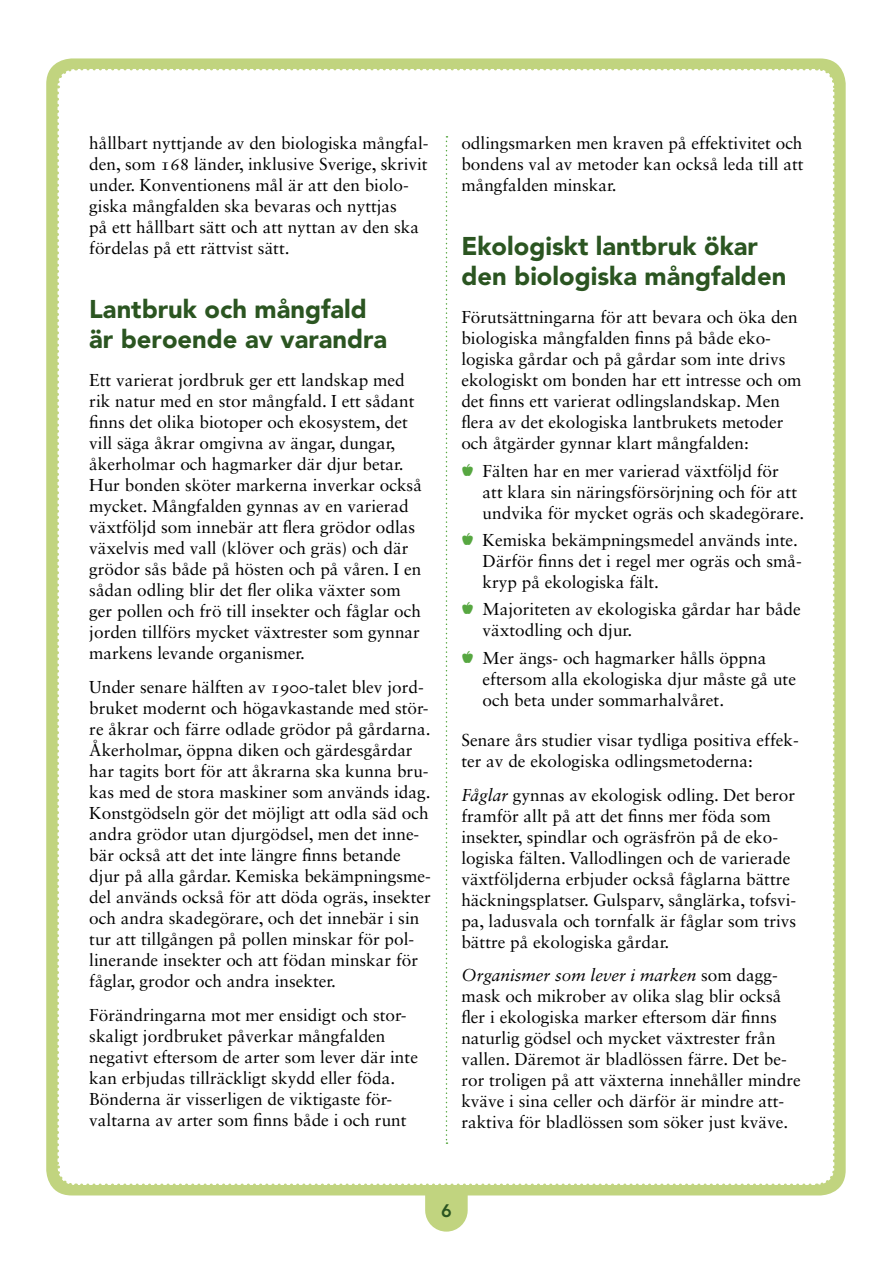
<style>
.page{position:relative;width:893px;height:1263px;background:#fff}
.page>*{position:absolute;margin:0;border:0;box-sizing:border-box;transform-origin:0 0}
.t1{font:900 25.5px/30px "Avenir";color:#2b5521}
.t2{font:800 18px "Avenir";color:#2b5521}
.t3{font:17.25px/21px "Sabon LT Std";color:#000}
.s1{font-family:"Efon";color:#57a741}
.s2{font-style:italic}
</style>
<div class="page">
<div style="left:46px;top:58px;width:800px;height:1137px;background:#c1d47f;border-radius:26px"></div>
<div style="left:54px;top:69px;width:783px;height:1162px;background:#fff"></div>
<p class="t3" style="left:89px;top:133px;width:341px">hållbart nyttjande av den biologiska mångfal&shy;den, som 168 länder, inklusive Sverige, skrivit under. Konventionens mål är att den biolo&shy;giska mångfalden ska bevaras och nyttjas<br>på ett hållbart sätt och att nyttan av den ska fördelas på ett rättvist sätt.</p>
<h1 class="t1" style="left:89px;top:294px;width:299px">Lantbruk och mångfald är beroende av varandra</h1>
<p class="t3" style="left:89px;top:370px;width:334px">Ett varierat jordbruk ger ett landskap med rik natur med en stor mångfald. I ett sådant finns det olika biotoper och ekosystem, det vill säga åkrar omgivna av ängar, dungar, åkerholmar och hagmarker där djur betar.<br>Hur bonden sköter markerna inverkar också mycket. Mångfalden gynnas av en varierad växtföljd som innebär att flera grödor odlas växelvis med vall (klöver och gräs) och där grödor sås både på hösten och på våren. I en sådan odling blir det fler olika växter som ger pollen och frö till insekter och fåglar och jorden tillförs mycket växtrester som gynnar markens levande organismer.</p>
<p class="t3" style="left:89px;top:676px;width:343px">Under senare hälften av 1900-talet blev jord&shy;bruket modernt och högavkastande med stör&shy;re åkrar och färre odlade grödor på gårdarna.<br>Åkerholmar, öppna diken och gärdesgårdar har tagits bort för att åkrarna ska kunna bru&shy;kas med de stora maskiner som används idag.<br>Konstgödseln gör det möjligt att odla säd och andra grödor utan djurgödsel, men det inne&shy;bär också att det inte längre finns betande djur på alla gårdar. Kemiska bekämpningsme&shy;del används också för att döda ogräs, insekter och andra skadegörare, och det innebär i sin tur att tillgången på pollen minskar för pol&shy;linerande insekter och att födan minskar för fåglar, grodor och andra insekter.</p>
<p class="t3" style="left:89px;top:1004px;width:330px">Förändringarna mot mer ensidigt och stor&shy;skaligt jordbruket påverkar mångfalden negativt eftersom de arter som lever där inte kan erbjudas tillräckligt skydd eller föda.<br>Bönderna är visserligen de viktigaste för&shy;valtarna av arter som finns både i och runt</p>
<p class="t3" style="left:461px;top:132px;width:344px;text-align:justify">odlingsmarken men kraven på effektivitet och bondens val av metoder kan också leda till att mångfalden minskar.</p>
<h1 class="t1" style="left:461px;top:231px;width:326px">Ekologiskt lantbruk ökar den biologiska mångfalden</h1>
<p class="t3" style="left:461px;top:307px;width:342px">Förutsättningarna för att bevara och öka den biologiska mångfalden finns på både eko&shy;logiska gårdar och på gårdar som inte drivs ekologiskt om bonden har ett intresse och om det finns ett varierat odlingslandskap. Men flera av det ekologiska lantbrukets metoder och åtgärder gynnar klart mångfalden:</p>
<p class="t3" style="left:483px;top:460px;width:323px;text-indent:-21px"><span class="s1">(</span> Fälten har en mer varierad växtföljd för<br>att klara sin näringsförsörjning och för att undvika för mycket ogräs och skadegörare.</p>
<p class="t3" style="left:483px;top:529px;width:321px;text-indent:-21px"><span class="s1">(</span> Kemiska bekämpningsmedel används inte.<br>Därför finns det i regel mer ogräs och små&shy;kryp på ekologiska fält.</p>
<p class="t3" style="left:483px;top:599px;width:320px;text-indent:-21px"><span class="s1">(</span> Majoriteten av ekologiska gårdar har både växtodling och djur.</p>
<p class="t3" style="left:483px;top:647px;width:315px;text-indent:-21px"><span class="s1">(</span> Mer ängs- och hagmarker hålls öppna eftersom alla ekologiska djur måste gå ute och beta under sommarhalvåret.</p>
<p class="t3" style="left:461px;top:729px;width:339px">Senare års studier visar tydliga positiva effek&shy;ter av de ekologiska odlingsmetoderna:</p>
<p class="t3" style="left:461px;top:784px;width:336px"><span class="s2">Fåglar</span> gynnas av ekologisk odling. Det beror framför allt på att det finns mer föda som insekter, spindlar och ogräsfrön på de eko&shy;logiska fälten. Vallodlingen och de varierade växtföljderna erbjuder också fåglarna bättre häckningsplatser. Gulsparv, sånglärka, tofsvi&shy;pa, ladusvala och tornfalk är fåglar som trivs bättre på ekologiska gårdar.</p>
<p class="t3" style="left:461px;top:965px;width:341px"><span class="s2">Organismer som lever i marken</span> som dagg&shy;mask och mikrober av olika slag blir också fler i ekologiska marker eftersom där finns naturlig gödsel och mycket växtrester från vallen. Däremot är bladlössen färre. Det be&shy;ror troligen på att växterna innehåller mindre kväve i sina celler och därför är mindre att&shy;raktiva för bladlössen som söker just kväve.</p>
<p class="t2" style="left:441px;top:1200px;width:12px">6</p>
</div>
